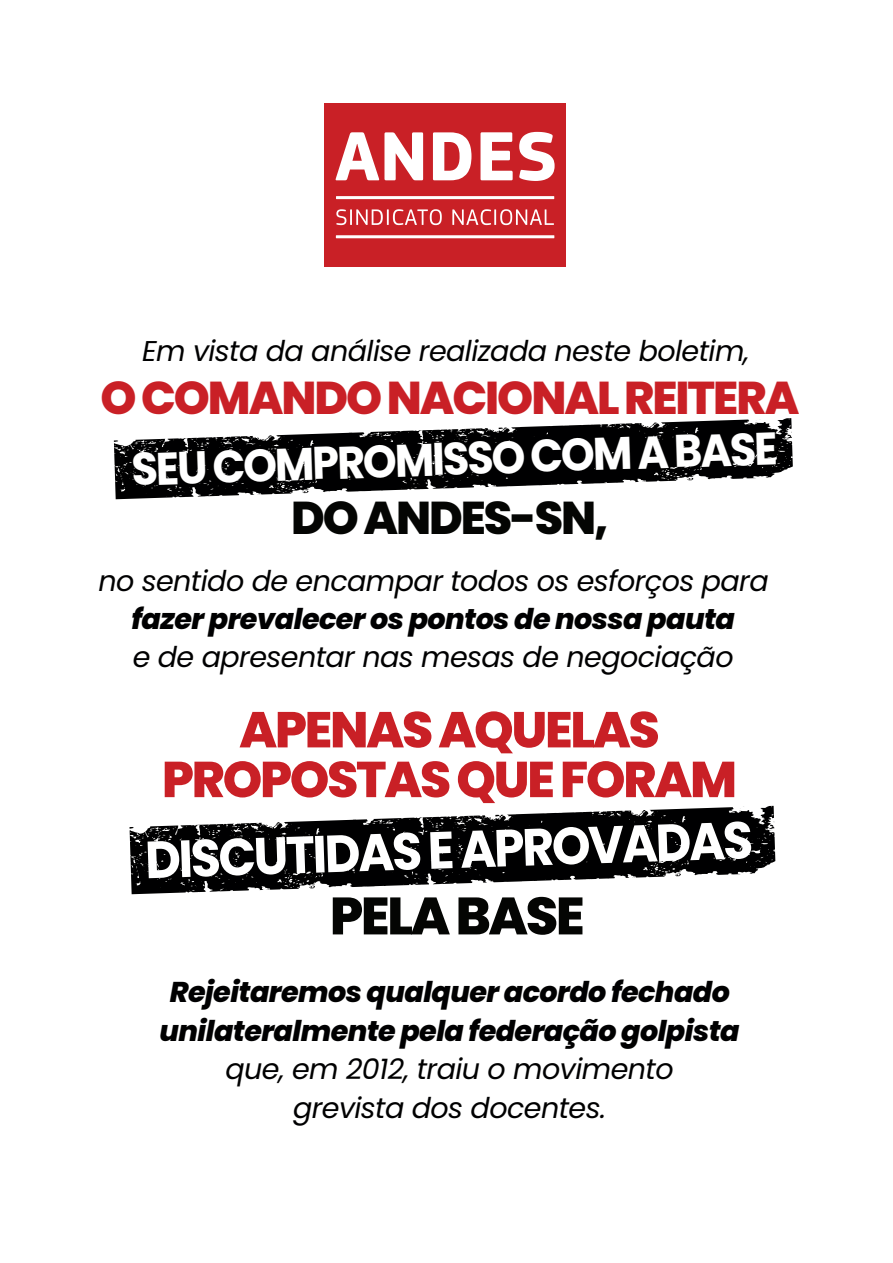
<style>
.page{position:relative;width:893px;height:1263px;background:#fff}
.page>*{position:absolute;margin:0;border:0;box-sizing:border-box;transform-origin:0 0}
.t1{font:800 52.5px "Poppins";letter-spacing:-.045em;color:#040503}
.t2{font:700 52.2px "Poppins";color:#fff;scale:.94 1}
.t3{font:800 50.4px/49.8px "Poppins";letter-spacing:-.045em;color:#c92026;text-align:center}
.t4{font:800 45.9px "Poppins";letter-spacing:-.045em;color:#c92026}
.t5{font:800 45.9px "Poppins";letter-spacing:-.045em;color:#040503}
.t6{font:700 45.75px "Poppins";color:#fff;scale:.94 1}
.t7{font:italic 28.65px/38.4px "Poppins";letter-spacing:-.02em;color:#000001;text-align:center}
.t8{font:italic 800 28.65px/38.4px "Poppins";letter-spacing:-.02em;color:#000001;text-align:center}
</style>
<div class="page">
<svg style="left:114px;top:418px;width:679px;height:81px;fill:#000001"></svg>
<svg style="left:687px;top:478px;width:7px;height:2px"></svg>
<svg style="left:754px;top:419px;width:6px;height:2px"></svg>
<svg style="left:786px;top:432px;width:6px;height:8px"></svg>
<svg style="left:130px;top:806px;width:645px;height:88px;fill:#000001"></svg>
<svg style="left:675px;top:873px;width:6px;height:3px"></svg>
<svg style="left:738px;top:807px;width:6px;height:2px"></svg>
<svg style="left:769px;top:821px;width:6px;height:10px"></svg>
<div style="left:325px;top:103px;width:241px;height:164px;background:#c92026"></div>
<svg style="left:336px;top:132px;width:87px;height:48px"></svg>
<svg style="left:433px;top:132px;width:38px;height:48px"></svg>
<svg style="left:480px;top:132px;width:33px;height:48px"></svg>
<svg style="left:519px;top:132px;width:36px;height:49px"></svg>
<svg style="left:336px;top:209px;width:106px;height:16px"></svg>
<svg style="left:452px;top:209px;width:102px;height:16px"></svg>
<svg style="left:336px;top:235px;width:218px;height:3px"></svg>
<svg style="left:336px;top:196px;width:218px;height:3px"></svg>
<p class="t7" style="left:142px;top:332px;width:609px">Em vista da análise realizada neste boletim,</p>
<h3 class="t4" style="left:100px;top:371px;width:700px">O COMANDO NACIONAL REITERA</h3>
<h3 class="t6" style="left:131px;top:443px;width:689px;rotate:-2deg">SEU COMPROMISSO COM A BASE</h3>
<h3 class="t5" style="left:291px;top:491px;width:319px">DO ANDES-SN,</h3>
<p class="t7" style="left:98px;top:561px;width:672px">no sentido de encampar todos os esforços para</p>
<p class="t8" style="left:131px;top:600px;width:605px">fazer prevalecer os pontos de nossa pauta</p>
<p class="t7" style="left:133px;top:638px;width:602px">e de apresentar nas mesas de negociação</p>
<h3 class="t3" style="left:162px;top:705px;width:577px">APENAS AQUELAS<br>PROPOSTAS QUE FORAM</h3>
<h2 class="t2" style="left:144px;top:830px;width:649px;rotate:-2deg">DISCUTIDAS E APROVADAS</h2>
<h1 class="t1" style="left:330px;top:885px;width:256px">PELA BASE</h1>
<p class="t8" style="left:159px;top:973px;width:582px">Rejeitaremos qualquer acordo fechado unilateralmente pela federação golpista</p>
<p class="t7" style="left:225px;top:1050px;width:450px">que, em 2012, traiu o movimento grevista dos docentes.</p>
</div>
